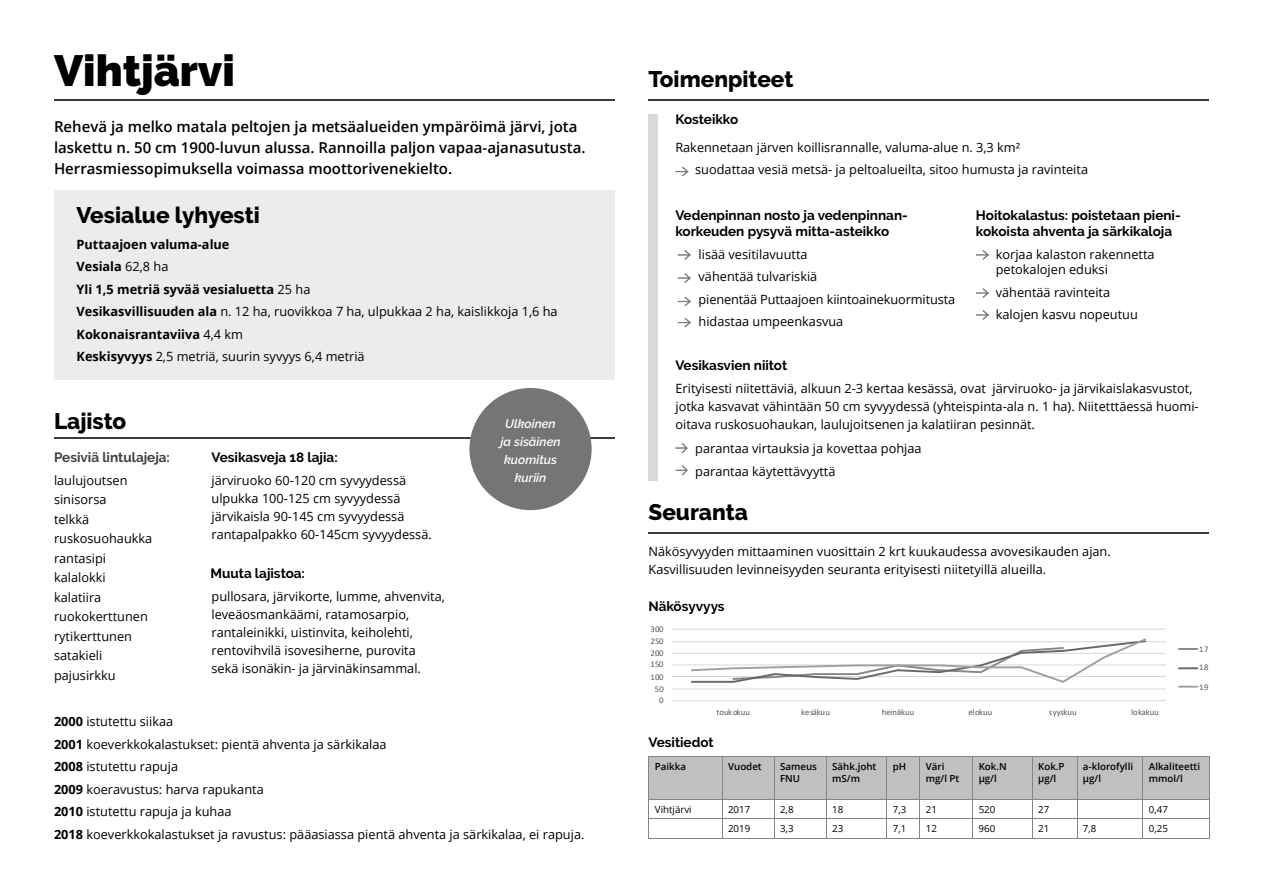
<style>
.page{position:relative;width:1263px;height:893px;background:#fff}
.page>*{position:absolute;margin:0;border:0;box-sizing:border-box;transform-origin:0 0}
.t1{font:900 43.5px "Raleway";color:#000}
.t2{font:800 22.5px "Raleway";color:#000}
.t3{font:600 15px/21px "Open Sans";color:#000}
.t4{font:700 13.5px/16.2px "Raleway";color:#000}
.t5{font:700 13.5px "Raleway";color:#404040}
.t6{font:12.75px/22.5px "Open Sans";color:#000}
.t7{font:700 12.75px/22.5px "Open Sans";color:#000}
.t8{font:italic 600 12.3px/18px "Raleway";color:#fff;text-align:center}
.t9{font:600 9.75px/11.7px "Open Sans";color:#000}
.t10{font:9.75px "Open Sans";color:#000}
.t11{font:8.7px/18.3px "Calibri";letter-spacing:-.005em;color:#595959}
.s1{font-weight:400}
.s2{font-weight:700}
</style>
<div class="page">
<div style="left:648px;top:114px;width:9px;height:366px;background:#d9d9d9"></div>
<div style="left:54px;top:190px;width:560px;height:189px;background:#ececec"></div>
<svg style="left:678px;top:250px;width:13px;height:10px"></svg>
<svg style="left:678px;top:297px;width:13px;height:9px"></svg>
<svg style="left:678px;top:273px;width:13px;height:10px"></svg>
<svg style="left:678px;top:318px;width:13px;height:9px"></svg>
<svg style="left:976px;top:250px;width:13px;height:10px"></svg>
<svg style="left:976px;top:288px;width:13px;height:10px"></svg>
<svg style="left:976px;top:310px;width:13px;height:10px"></svg>
<svg style="left:675px;top:167px;width:13px;height:9px"></svg>
<hr style="left:54px;top:99px;width:560px;height:2px;background:#3b3b3b">
<hr style="left:648px;top:99px;width:561px;height:2px;background:#3b3b3b">
<hr style="left:54px;top:437px;width:560px;height:2px;background:#3b3b3b">
<svg style="left:675px;top:443px;width:13px;height:10px"></svg>
<svg style="left:675px;top:465px;width:13px;height:11px"></svg>
<hr style="left:648px;top:756px;width:74px;height:1px;background:#848484">
<hr style="left:722px;top:756px;width:52px;height:1px;background:#848484">
<hr style="left:774px;top:756px;width:52px;height:1px;background:#848484">
<hr style="left:826px;top:756px;width:61px;height:1px;background:#848484">
<hr style="left:887px;top:756px;width:33px;height:1px;background:#848484">
<hr style="left:920px;top:756px;width:53px;height:1px;background:#848484">
<hr style="left:973px;top:756px;width:59px;height:1px;background:#848484">
<hr style="left:1032px;top:756px;width:45px;height:1px;background:#848484">
<hr style="left:1077px;top:756px;width:66px;height:1px;background:#848484">
<hr style="left:1143px;top:756px;width:67px;height:1px;background:#848484">
<svg style="left:648px;top:757px;width:562px;height:81px"></svg>
<hr style="left:648px;top:838px;width:74px;height:1px;background:#848484">
<hr style="left:722px;top:838px;width:52px;height:1px;background:#848484">
<hr style="left:774px;top:838px;width:52px;height:1px;background:#848484">
<hr style="left:826px;top:838px;width:61px;height:1px;background:#848484">
<hr style="left:887px;top:838px;width:33px;height:1px;background:#848484">
<hr style="left:920px;top:838px;width:53px;height:1px;background:#848484">
<hr style="left:973px;top:838px;width:59px;height:1px;background:#848484">
<hr style="left:1032px;top:838px;width:45px;height:1px;background:#848484">
<hr style="left:1077px;top:838px;width:66px;height:1px;background:#848484">
<hr style="left:1143px;top:838px;width:67px;height:1px;background:#848484">
<hr style="left:648px;top:532px;width:561px;height:2px;background:#3b3b3b">
<div style="left:469px;top:388px;width:123px;height:122px;background:#757575;border-radius:50%"></div>
<svg style="left:672px;top:628px;width:527px;height:73px"></svg>
<h1 class="t1" style="left:54px;top:46px;width:182px">Vihtjärvi</h1>
<p class="t3" style="left:54px;top:115px;width:533px">Rehevä ja melko matala peltojen ja metsäalueiden ympäröimä järvi, jota laskettu n. 50 cm 1900-luvun alussa. Rannoilla paljon vapaa-ajanasutusta.<br>Herrasmiessopimuksella voimassa moottorivenekielto.</p>
<h2 class="t2" style="left:77px;top:203px;width:185px">Vesialue lyhyesti</h2>
<p class="t7" style="left:77px;top:233px;width:483px">Puttaajoen valuma-alue<br>Vesiala <span class="s1">62,8 ha<br></span>Yli 1,5 metriä syvää vesialuetta <span class="s1">25 ha<br></span>Vesikasvillisuuden ala <span class="s1">n. 12 ha, ruovikkoa 7 ha, ulpukkaa 2 ha, kaislikkoja 1,6 ha </span>Kokonaisrantaviiva <span class="s1">4,4 km<br></span>Keskisyvyys <span class="s1">2,5 metriä, suurin syvyys 6,4 metriä</span></p>
<h2 class="t2" style="left:54px;top:408px;width:74px">Lajisto</h2>
<p class="t5" style="left:54px;top:449px;width:117px">Pesiviä lintulajeja:</p>
<p class="t4" style="left:211px;top:449px;width:128px">Vesikasveja 18 lajia:</p>
<p class="t6" style="left:54px;top:470px;width:100px;line-height:19.5px">laulujoutsen sinisorsa<br>telkkä ruskosuohaukka rantasipi kalalokki kalatiira ruokokerttunen rytikerttunen satakieli pajusirkku</p>
<p class="t6" style="left:211px;top:471px;width:222px;line-height:18px">järviruoko 60-120 cm syvyydessä ulpukka 100-125 cm syvyydessä järvikaisla 90-145 cm syvyydessä rantapalpakko 60-145cm syvyydessä.</p>
<p class="t4" style="left:210px;top:565px;width:96px">Muuta lajistoa:</p>
<p class="t6" style="left:211px;top:587px;width:235px;line-height:18px">pullosara, järvikorte, lumme, ahvenvita, leveäosmankäämi, ratamosarpio, rantaleinikki, uistinvita, keiholehti, rentovihvilä isovesiherne, purovita sekä isonäkin- ja järvinäkinsammal.</p>
<p class="t8" style="left:501px;top:415px;width:61px">Ulkoinen ja sisäinen kuomitus kuriin</p>
<p class="t6" style="left:54px;top:710px;width:532px"><span class="s2">2000</span> istutettu siikaa<br><span class="s2">2001</span> koeverkkokalastukset: pientä ahventa ja särkikalaa<br><span class="s2">2008</span> istutettu rapuja<br><span class="s2">2009</span> koeravustus: harva rapukanta<br><span class="s2">2010</span> istutettu rapuja ja kuhaa<br><span class="s2">2018</span> koeverkkokalastukset ja ravustus: pääasiassa pientä ahventa ja särkikalaa, ei rapuja.</p>
<h2 class="t2" style="left:648px;top:66px;width:146px">Toimenpiteet</h2>
<p class="t4" style="left:675px;top:111px;width:64px">Kosteikko</p>
<p class="t6" style="left:695px;top:135px;width:394px;text-indent:-20px">Rakennetaan järven koillisrannalle, valuma-alue n. 3,3 km²<br>suodattaa vesiä metsä- ja peltoalueilta, sitoo humusta ja ravinteita</p>
<p class="t4" style="left:675px;top:207px;width:234px">Vedenpinnan nosto ja vedenpinnan&shy;korkeuden pysyvä mitta-asteikko</p>
<p class="t4" style="left:976px;top:207px;width:206px">Hoitokalastus: poistetaan pieni&shy;kokoista ahventa ja särkikaloja</p>
<p class="t6" style="left:698px;top:243px;width:258px">lisää vesitilavuutta<br>vähentää tulvariskiä<br>pienentää Puttaajoen kiintoainekuormitusta hidastaa umpeenkasvua</p>
<p class="t6" style="left:996px;top:247px;width:160px;line-height:15.3px">korjaa kalaston rakennetta petokalojen eduksi</p>
<p class="t6" style="left:996px;top:281px;width:144px">vähentää ravinteita kalojen kasvu nopeutuu</p>
<p class="t4" style="left:675px;top:357px;width:113px">Vesikasvien niitot</p>
<p class="t6" style="left:675px;top:379px;width:525px;line-height:18px">Erityisesti niitettäviä, alkuun 2-3 kertaa kesässä, ovat järviruoko- ja järvikaislakasvustot, jotka kasvavat vähintään 50 cm syvyydessä (yhteispinta-ala n. 1 ha). Niitetttäessä huomi&shy;oitava ruskosuohaukan, laulujoitsenen ja kalatiiran pesinnät.</p>
<p class="t6" style="left:695px;top:437px;width:228px">parantaa virtauksia ja kovettaa pohjaa parantaa käytettävyyttä</p>
<h2 class="t2" style="left:648px;top:499px;width:101px">Seuranta</h2>
<p class="t6" style="left:648px;top:542px;width:464px;line-height:18px">Näkösyvyyden mittaaminen vuosittain 2 krt kuukaudessa avovesikauden ajan.<br>Kasvillisuuden levinneisyyden seuranta erityisesti niitetyillä alueilla.</p>
<p class="t4" style="left:648px;top:598px;width:78px">Näkösyvyys</p>
<p class="t11" style="left:650px;top:619px;width:15px">300</p>
<p class="t11" style="left:650px;top:632px;width:15px">250</p>
<p class="t11" style="left:650px;top:643px;width:15px">200</p>
<p class="t11" style="left:650px;top:655px;width:15px">150</p>
<p class="t11" style="left:650px;top:668px;width:15px">100</p>
<p class="t11" style="left:655px;top:679px;width:11px">50</p>
<p class="t11" style="left:659px;top:691px;width:6px">0</p>
<p class="t11" style="left:716px;top:702px;width:35px">toukokuu</p>
<p class="t11" style="left:801px;top:702px;width:30px">kesäkuu</p>
<p class="t11" style="left:882px;top:702px;width:34px">heinäkuu</p>
<p class="t11" style="left:968px;top:702px;width:25px">elokuu</p>
<p class="t11" style="left:1049px;top:702px;width:29px">syyskuu</p>
<p class="t11" style="left:1131px;top:702px;width:29px">lokakuu</p>
<p class="t11" style="left:1199px;top:640px;width:11px">17<br>18</p>
<p class="t11" style="left:1199px;top:677px;width:11px">19</p>
<p class="t4" style="left:648px;top:734px;width:67px">Vesitiedot</p>
<p class="t9" style="left:655px;top:761px;width:33px">Paikka</p>
<p class="t9" style="left:728px;top:761px;width:35px">Vuodet</p>
<p class="t9" style="left:780px;top:761px;width:38px">Sameus<br>FNU</p>
<p class="t9" style="left:832px;top:761px;width:46px">Sähk.joht mS/m</p>
<p class="t9" style="left:893px;top:761px;width:15px">pH</p>
<p class="t9" style="left:926px;top:761px;width:35px">Väri mg/l Pt</p>
<p class="t9" style="left:979px;top:761px;width:30px">Kok.N µg/l</p>
<p class="t9" style="left:1038px;top:761px;width:28px">Kok.P µg/l</p>
<p class="t9" style="left:1083px;top:761px;width:52px">a-klorofylli µg/l</p>
<p class="t9" style="left:1149px;top:761px;width:53px">Alkaliteetti mmol/l</p>
<p class="t10" style="left:655px;top:802px;width:38px">Vihtjärvi</p>
<p class="t10" style="left:728px;top:802px;width:24px">2017</p>
<p class="t10" style="left:780px;top:802px;width:15px">2,8</p>
<p class="t10" style="left:832px;top:802px;width:13px">18</p>
<p class="t10" style="left:893px;top:802px;width:15px">7,3</p>
<p class="t10" style="left:926px;top:802px;width:13px">21</p>
<p class="t10" style="left:979px;top:802px;width:18px">520</p>
<p class="t10" style="left:1038px;top:802px;width:13px">27</p>
<p class="t10" style="left:1149px;top:802px;width:21px">0,47</p>
<p class="t10" style="left:728px;top:822px;width:24px">2019</p>
<p class="t10" style="left:780px;top:822px;width:15px">3,3</p>
<p class="t10" style="left:832px;top:822px;width:13px">23</p>
<p class="t10" style="left:893px;top:822px;width:15px">7,1</p>
<p class="t10" style="left:926px;top:822px;width:13px">12</p>
<p class="t10" style="left:979px;top:822px;width:18px">960</p>
<p class="t10" style="left:1038px;top:822px;width:13px">21</p>
<p class="t10" style="left:1083px;top:822px;width:15px">7,8</p>
<p class="t10" style="left:1149px;top:822px;width:21px">0,25</p>
</div>
